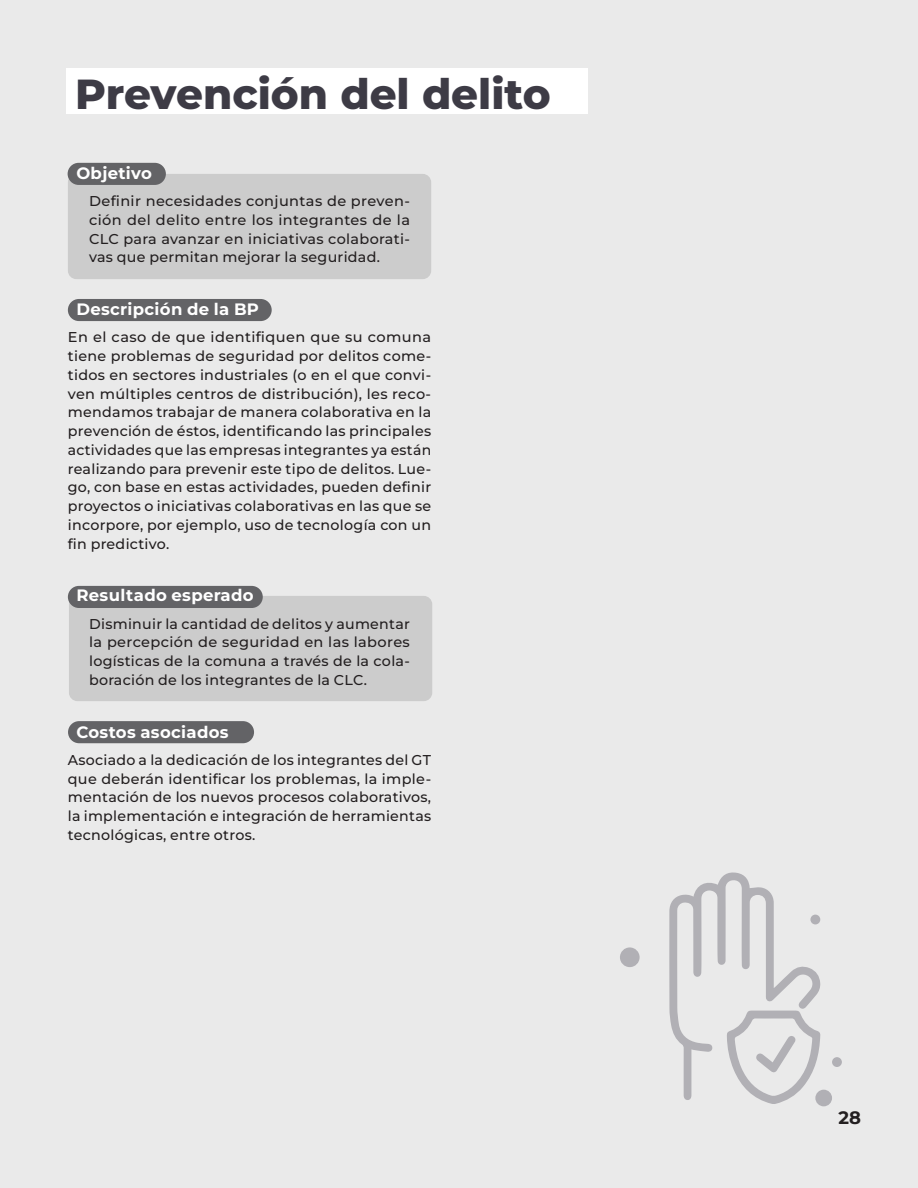
<style>
.page{position:relative;width:918px;height:1188px;background:#eaeaea}
.page>*{position:absolute;margin:0;border:0;box-sizing:border-box;transform-origin:0 0}
.titulo_bp_negro{font:800 42px "Montserrat";color:#3d3b45}
.t1{font:700 18px "Montserrat";color:#231f20}
.subtitulo_blanco{font:700 16.5px "Montserrat";letter-spacing:.02em;color:#fff}
.Cuerpo_texto_1{font:500 14.25px/18.8px "Montserrat";letter-spacing:.02em;color:#231f20;text-align:justify}
.cuerpo_texto_cuadro_2{font:500 14.25px/18.8px "Montserrat";letter-spacing:.02em;color:#231f20;text-align:justify}
</style>
<div class="page">
<div style="left:68px;top:174px;width:363px;height:105px;background:#ccc;border-radius:9px"></div>
<div style="left:69px;top:596px;width:363px;height:105px;background:#ccc;border-radius:9px"></div>
<div style="left:67px;top:68px;width:521px;height:45px;background:#fff"></div>
<div style="left:68px;top:163px;width:98px;height:22px;background:#636366;border-radius:11px"></div>
<div style="left:68px;top:299px;width:204px;height:22px;background:#636366;border-radius:11px"></div>
<div style="left:68px;top:586px;width:195px;height:22px;background:#636366;border-radius:11px"></div>
<div style="left:68px;top:721px;width:186px;height:22px;background:#636366;border-radius:11px"></div>
<svg style="left:669px;top:872px;width:152px;height:232px"></svg>
<div style="left:620px;top:947px;width:20px;height:20px;background:#b1b0b5;border-radius:50%"></div>
<div style="left:810px;top:915px;width:10px;height:9px;background:#b1b0b5;border-radius:50%"></div>
<div style="left:832px;top:1057px;width:10px;height:10px;background:#b1b0b5;border-radius:50%"></div>
<div style="left:815px;top:1090px;width:17px;height:16px;background:#b1b0b5;border-radius:50%"></div>
<p class="titulo_bp_negro" style="left:75px;top:63px;width:477px">Prevención del delito</p>
<p class="subtitulo_blanco" style="left:76px;top:161px;width:77px">Objetivo</p>
<p class="cuerpo_texto_cuadro_2" style="left:89px;top:191px;width:322px">Definir necesidades conjuntas de preven&shy;ción del delito entre los integrantes de la CLC para avanzar en iniciativas colaborati&shy;vas que permitan mejorar la seguridad.</p>
<p class="subtitulo_blanco" style="left:76px;top:297px;width:184px">Descripción de la BP</p>
<p class="Cuerpo_texto_1" style="left:68px;top:327px;width:365px">En el caso de que identifiquen que su comuna tiene problemas de seguridad por delitos come&shy;tidos en sectores industriales (o en el que convi&shy;ven múltiples centros de distribución), les reco&shy;mendamos trabajar de manera colaborativa en la prevención de éstos, identificando las principales actividades que las empresas integrantes ya están realizando para prevenir este tipo de delitos. Lue&shy;go, con base en estas actividades, pueden definir proyectos o iniciativas colaborativas en las que se incorpore, por ejemplo, uso de tecnología con un fin predictivo.</p>
<p class="subtitulo_blanco" style="left:76px;top:584px;width:179px">Resultado esperado</p>
<p class="cuerpo_texto_cuadro_2" style="left:89px;top:614px;width:322px">Disminuir la cantidad de delitos y aumentar la percepción de seguridad en las labores logísticas de la comuna a través de la cola&shy;boración de los integrantes de la CLC.</p>
<p class="subtitulo_blanco" style="left:76px;top:720px;width:154px">Costos asociados</p>
<p class="Cuerpo_texto_1" style="left:68px;top:750px;width:365px">Asociado a la dedicación de los integrantes del GT que deberán identificar los problemas, la imple&shy;mentación de los nuevos procesos colaborativos, la implementación e integración de herramientas tecnológicas, entre otros.</p>
<p class="t1" style="left:838px;top:1104px;width:24px">28</p>
</div>
